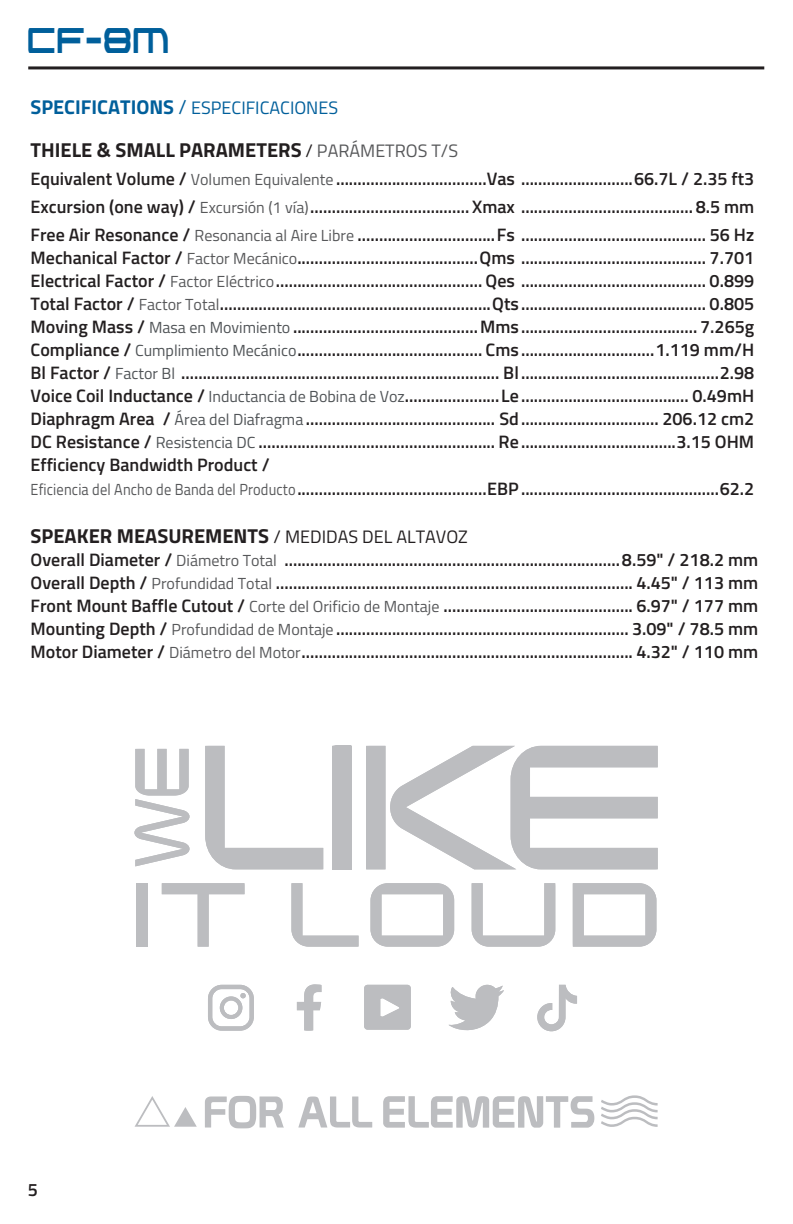
<style>
.page{position:relative;width:793px;height:1224px;background:#fff}
.page>*{position:absolute;margin:0;border:0;box-sizing:border-box;transform-origin:0 0}
.t1{font:52px "Antietam Condensed";color:#005f9b;scale:.6 1}
.t2{font:700 20.2px "Titillium Web";color:#231f20}
.t3{font:600 18px/23.2px "Titillium Web";color:#231f20;text-align:justify}
.t4{font:18px "Titillium Web";color:#005f9b}
.s1{font-weight:700;font-size:20px}
.s2{font-size:20px}
.s3{font-weight:400;font-size:18px}
.s4{font-weight:400;font-size:18px;color:#57585a}
.s5{font-weight:400;font-size:16px;color:#57585a}
.s6{font-weight:400;font-size:16px;color:#505457}
</style>
<div class="page">
<svg style="left:383px;top:1096px;width:211px;height:32px"></svg>
<svg style="left:205px;top:1096px;width:79px;height:32px"></svg>
<svg style="left:298px;top:1097px;width:74px;height:31px"></svg>
<svg style="left:135px;top:1096px;width:62px;height:31px"></svg>
<svg style="left:601px;top:1095px;width:57px;height:32px"></svg>
<svg style="left:134px;top:749px;width:56px;height:117px"></svg>
<svg style="left:205px;top:746px;width:118px;height:123px"></svg>
<div style="left:332px;top:746px;width:20px;height:123px;background:#bcbdc0"></div>
<svg style="left:366px;top:746px;width:292px;height:123px"></svg>
<svg style="left:136px;top:883px;width:12px;height:64px"></svg>
<svg style="left:162px;top:883px;width:83px;height:64px"></svg>
<svg style="left:291px;top:883px;width:68px;height:64px"></svg>
<svg style="left:370px;top:883px;width:84px;height:64px"></svg>
<svg style="left:472px;top:883px;width:83px;height:64px"></svg>
<svg style="left:573px;top:883px;width:83px;height:64px"></svg>
<svg style="left:449px;top:985px;width:55px;height:46px"></svg>
<svg style="left:297px;top:984px;width:24px;height:47px"></svg>
<svg style="left:537px;top:985px;width:40px;height:46px"></svg>
<svg style="left:208px;top:985px;width:46px;height:46px"></svg>
<svg style="left:364px;top:985px;width:47px;height:45px;background:#c2c3c6"></svg>
<hr style="left:28px;top:66px;width:736px;height:3px;background:#231f20">
<h1 class="t1" style="left:27px;top:18px;width:240px">CF-8m</h1>
<p class="t4" style="left:31px;top:94px;width:309px"><span class="s1">SPECIFICATIONS</span> <span class="s2">/</span> ESPECIFICACIONES</p>
<p class="t2" style="left:31px;top:135px;width:429px">THIELE &amp; SMALL PARAMETERS <span class="s3">/</span> <span class="s4">PARÁMETROS T/S</span></p>
<p class="t3" style="left:31px;top:164px;width:725px;line-height:28px">Equivalent Volume / <span class="s5">Volumen Equivalente</span> ...................................Vas ..........................66.7L / 2.35 ft3<br>Excursion (one way) / <span class="s5">Excursión (1 vía)</span>..................................... Xmax ........................................ 8.5 mm Free Air Resonance / <span class="s5">Resonancia al Aire Libre</span> ................................Fs ........................................... 56 Hz</p>
<p class="t3" style="left:31px;top:246px;width:725px;text-align:left">Mechanical Factor / <span class="s5">Factor Mecánico</span>..........................................Qms ........................................... 7.701<br>Electrical Factor / <span class="s5">Factor Eléctrico</span>................................................ Qes ........................................... 0.899<br>Total Factor / <span class="s5">Factor Total</span>...............................................................Qts ........................................... 0.805<br>Moving Mass / <span class="s6">Masa en Movimiento</span> ...........................................Mms ......................................... 7.265g Compliance / <span class="s6">Cumplimiento Mecánico</span>........................................... Cms ...............................1.119 mm/H Bl Factor / <span class="s6">Factor Bl</span> .......................................................................... Bl ..............................................2.98<br>Voice Coil Inductance / <span class="s6">Inductancia de Bobina de Voz</span>......................Le ....................................... 0.49mH Diaphragm Area / <span class="s6">Área del Diafragma</span> ............................................ Sd ................................ 206.12 cm2<br>DC Resistance / <span class="s6">Resistencia DC</span> ....................................................... Re ....................................3.15 OHM Efficiency Bandwidth Product /<br><span class="s5">Eficiencia del Ancho de Banda del Producto</span>............................................EBP..............................................62.2</p>
<p class="t2" style="left:31px;top:520px;width:439px">SPEAKER MEASUREMENTS <span class="s3">/ MEDIDAS DEL ALTAVOZ</span></p>
<p class="t3" style="left:31px;top:547px;width:729px">Overall Diameter / <span class="s5">Diámetro Total</span> ..............................................................................8.59" / 218.2 mm Overall Depth / <span class="s5">Profundidad Total</span> ................................................................................... 4.45" / 113 mm Front Mount Baffle Cutout / <span class="s5">Corte del Orificio de Montaje</span> ............................................ 6.97" / 177 mm Mounting Depth / <span class="s5">Profundidad de Montaje</span> .................................................................... 3.09" / 78.5 mm Motor Diameter / <span class="s5">Diámetro del Motor</span>............................................................................. 4.32" / 110 mm</p>
<p class="t3" style="left:28px;top:1178px;width:12px">5</p>
</div>
